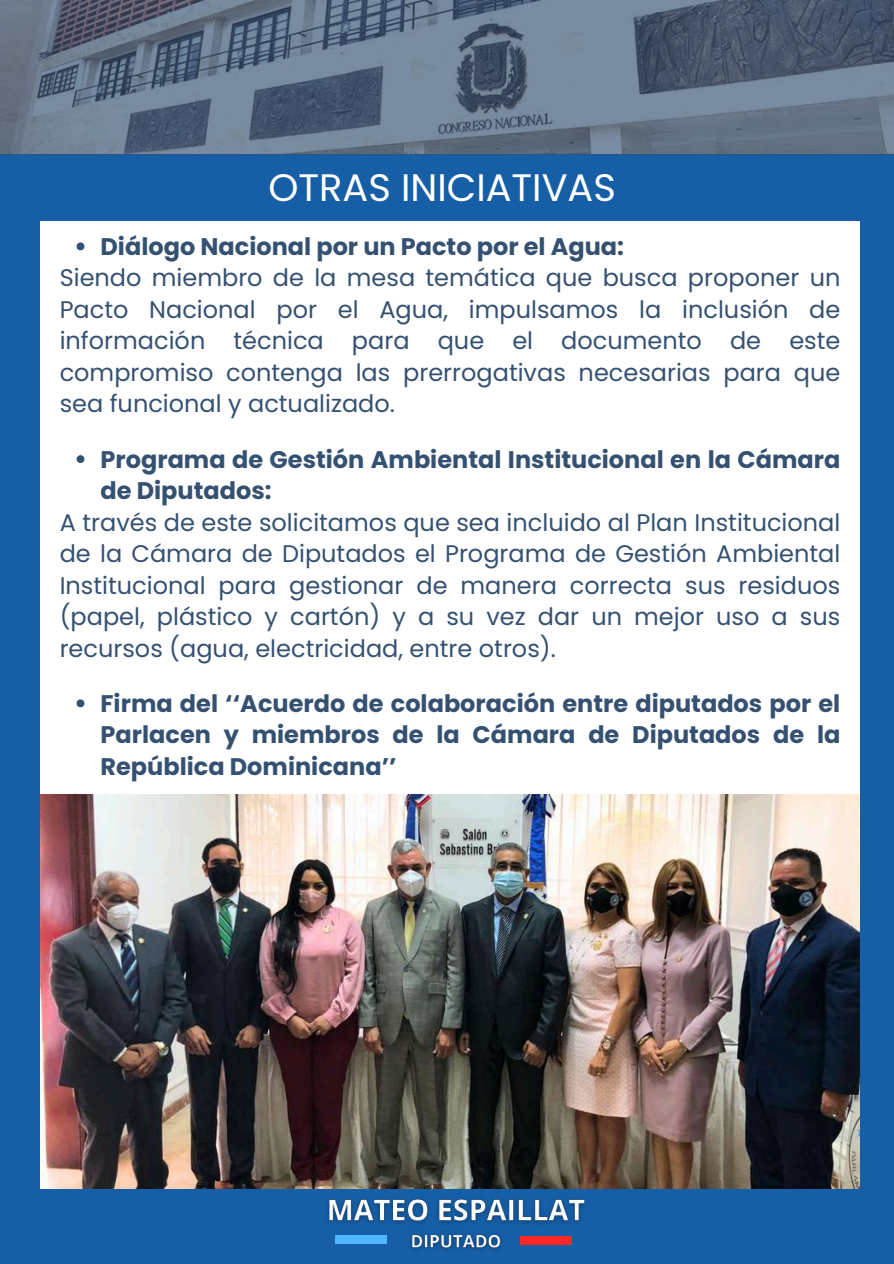
<style>
.page{position:relative;width:894px;height:1264px;background:#fff}
.page>*{position:absolute;margin:0;border:0;box-sizing:border-box;transform-origin:0 0}
.t1{font:700 123.9px "Open Sans";color:#50b6ff}
.t2{font:38.25px "Poppins";color:#fff}
.t3{font:24px/31.5px "Poppins";color:#355172;text-align:justify}
.t4{font:700 24px/31.5px "Poppins";color:#355172}
.s1{color:#ff2828}
</style>
<div class="page">
<div style="left:0;top:1188px;width:893px;height:75px;background:#165ea6"></div>
<div style="left:859px;top:0;width:34px;height:1263px;background:#165ea6"></div>
<div style="left:0;top:0;width:40px;height:1263px;background:#165ea6"></div>
<div style="left:0;top:145px;width:893px;height:76px;background:#165ea6"></div>
<svg style="left:0;top:0;width:893px;height:154px;background:#607085"></svg>
<svg style="left:77px;top:242px;width:7px;height:8px"></svg>
<svg style="left:77px;top:455px;width:7px;height:8px"></svg>
<svg style="left:77px;top:699px;width:7px;height:8px"></svg>
<img style="left:40px;top:794px;width:819px;height:394px">
<img style="left:327px;top:1198px;width:259px;height:52px">
<h2 class="t2" style="left:268px;top:161px;width:349px">OTRAS INICIATIVAS</h2>
<p class="t4" style="left:100px;top:231px;width:525px">Diálogo Nacional por un Pacto por el Agua:</p>
<p class="t3" style="left:60px;top:262px;width:782px">Siendo miembro de la mesa temática que busca proponer un Pacto Nacional por el Agua, impulsamos la inclusión de información técnica para que el documento de este compromiso contenga las prerrogativas necesarias para que sea funcional y actualizado.</p>
<p class="t4" style="left:100px;top:443px;width:741px">Programa de Gestión Ambiental Institucional en la Cámara de Diputados:</p>
<p class="t3" style="left:60px;top:506px;width:782px">A través de este solicitamos que sea incluido al Plan Institucional de la Cámara de Diputados el Programa de Gestión Ambiental Institucional para gestionar de manera correcta sus residuos (papel, plástico y cartón) y a su vez dar un mejor uso a sus recursos (agua, electricidad, entre otros).</p>
<p class="t4" style="left:100px;top:687px;width:741px;text-align:justify">Firma del ‘‘Acuerdo de colaboración entre diputados por el Parlacen y miembros de la Cámara de Diputados de la República Dominicana’’</p>
<h1 class="t1" style="left:335px;top:1091px;width:237px">_ <span class="s1">_</span></h1>
</div>
